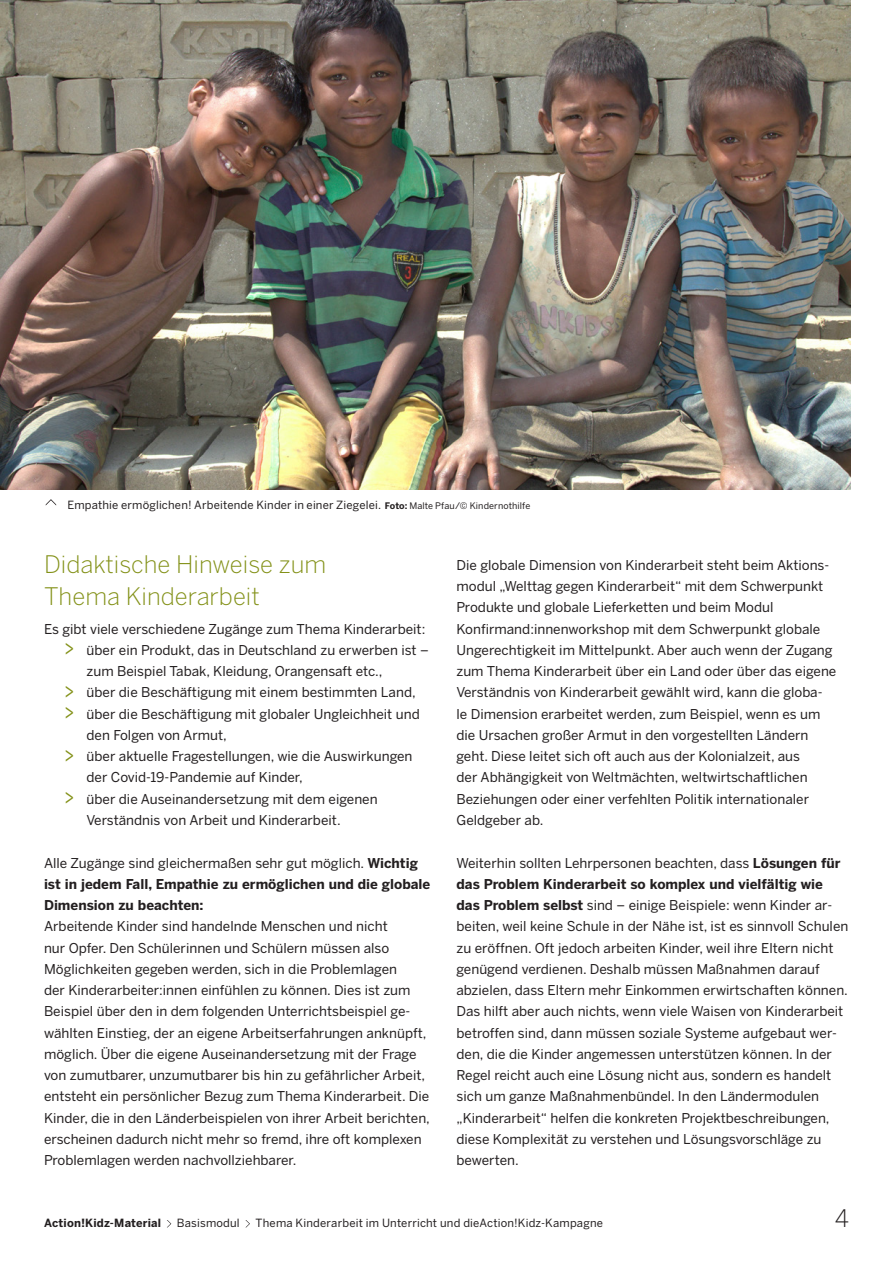
<style>
.page{position:relative;width:893px;height:1263px;background:#fff}
.page>*{position:absolute;margin:0;border:0;box-sizing:border-box;transform-origin:0 0}
.Fußnote___Quelle{font:300 24px/32px "Benton Sans";color:#839118}
.t1{font:300 24px "Benton Sans";color:#231f20}
.Fußnote___Quelle-2{font:13.5px/21.3px "Benton Sans";color:#231f20}
.Fußnote___Quelle-3{font:700 13.5px/21.3px "Benton Sans";color:#231f20}
.Überschrift_1{font:11.25px "Benton Sans";letter-spacing:.015em;color:#231f20}
.t2{font:700 11.25px "Benton Sans";letter-spacing:.015em;color:#231f20}
.s1{font-weight:700;font-size:9px}
.s2{font-size:9px}
.s3{font-size:22.5px;color:#839118}
.s4{font-weight:400}
.s5{font-weight:700}
</style>
<div class="page">
<svg style="left:167px;top:1220px;width:4px;height:7px"></svg>
<svg style="left:245px;top:1220px;width:5px;height:7px"></svg>
<img style="left:0;top:0;width:850px;height:489px">
<svg style="left:46px;top:499px;width:10px;height:6px"></svg>
<p class="Überschrift_1" style="left:67px;top:498px;width:464px">Empathie ermöglichen! Arbeitende Kinder in einer Ziegelei. <span class="s1">Foto:</span> <span class="s2">Malte Pfau/© Kindernothilfe</span></p>
<p class="Fußnote___Quelle" style="left:44px;top:548px;width:284px">Didaktische Hinweise zum<br>Thema Kinderarbeit</p>
<p class="Fußnote___Quelle-2" style="left:44px;top:618px;width:383px">Es gibt viele verschiedene Zugänge zum Thema Kinderarbeit:</p>
<p class="Fußnote___Quelle-2" style="left:87px;top:639px;width:344px;text-indent:-21px"><span class="s3">&gt;</span> über ein Produkt, das in Deutschland zu erwerben ist – zum Beispiel Tabak, Kleidung, Orangensaft etc.,</p>
<p class="Fußnote___Quelle-2" style="left:65px;top:682px;width:352px"><span class="s3">&gt;</span> über die Beschäftigung mit einem bestimmten Land,</p>
<p class="Fußnote___Quelle-2" style="left:87px;top:703px;width:335px;text-indent:-21px"><span class="s3">&gt;</span> über die Beschäftigung mit globaler Ungleichheit und den Folgen von Armut,</p>
<p class="Fußnote___Quelle-2" style="left:87px;top:745px;width:327px;text-indent:-21px"><span class="s3">&gt;</span> über aktuelle Fragestellungen, wie die Auswirkungen der Covid-19-Pandemie auf Kinder,</p>
<p class="Fußnote___Quelle-2" style="left:87px;top:788px;width:293px;text-indent:-21px"><span class="s3">&gt;</span> über die Auseinandersetzung mit dem eigenen<br>Verständnis von Arbeit und Kinderarbeit.</p>
<p class="Fußnote___Quelle-3" style="left:44px;top:852px;width:388px"><span class="s4">Alle Zugänge sind gleichermaßen sehr gut möglich.</span> Wichtig ist in jedem Fall, Empathie zu ermöglichen und die globale<br>Dimension zu beachten:</p>
<p class="Fußnote___Quelle-2" style="left:44px;top:915px;width:387px">Arbeitende Kinder sind handelnde Menschen und nicht<br>nur Opfer. Den Schülerinnen und Schülern müssen also Möglichkeiten gegeben werden, sich in die Problemlagen<br>der Kinderarbeiter:innen einfühlen zu können. Dies ist zum Beispiel über den in dem folgenden Unterrichtsbeispiel ge&shy;wählten Einstieg, der an eigene Arbeitserfahrungen anknüpft, möglich. Über die eigene Auseinandersetzung mit der Frage von zumutbarer, unzumutbarer bis hin zu gefährlicher Arbeit, entsteht ein persönlicher Bezug zum Thema Kinderarbeit. Die Kinder, die in den Länderbeispielen von ihrer Arbeit berichten, erscheinen dadurch nicht mehr so fremd, ihre oft komplexen Problemlagen werden nachvollziehbarer.</p>
<p class="Fußnote___Quelle-2" style="left:456px;top:554px;width:381px">Die globale Dimension von Kinderarbeit steht beim Aktions&shy;modul „Welttag gegen Kinderarbeit“ mit dem Schwerpunkt Produkte und globale Lieferketten und beim Modul Konfirmand:innenworkshop mit dem Schwerpunkt globale Ungerechtigkeit im Mittelpunkt. Aber auch wenn der Zugang zum Thema Kinderarbeit über ein Land oder über das eigene Verständnis von Kinderarbeit gewählt wird, kann die globa&shy;le Dimension erarbeitet werden, zum Beispiel, wenn es um die Ursachen großer Armut in den vorgestellten Ländern geht. Diese leitet sich oft auch aus der Kolonialzeit, aus<br>der Abhängigkeit von Weltmächten, weltwirtschaftlichen Beziehungen oder einer verfehlten Politik internationaler Geldgeber ab.</p>
<p class="Fußnote___Quelle-2" style="left:456px;top:852px;width:393px">Weiterhin sollten Lehrpersonen beachten, dass <span class="s5">Lösungen für das Problem Kinderarbeit so komplex und vielfältig wie das Problem selbst</span> sind – einige Beispiele: wenn Kinder ar&shy;beiten, weil keine Schule in der Nähe ist, ist es sinnvoll Schulen zu eröffnen. Oft jedoch arbeiten Kinder, weil ihre Eltern nicht genügend verdienen. Deshalb müssen Maßnahmen darauf abzielen, dass Eltern mehr Einkommen erwirtschaften können.<br>Das hilft aber auch nichts, wenn viele Waisen von Kinderarbeit betroffen sind, dann müssen soziale Systeme aufgebaut wer&shy;den, die die Kinder angemessen unterstützen können. In der Regel reicht auch eine Lösung nicht aus, sondern es handelt sich um ganze Maßnahmenbündel. In den Ländermodulen „Kinderarbeit“ helfen die konkreten Projektbeschreibungen, diese Komplexität zu verstehen und Lösungsvorschläge zu bewerten.</p>
<p class="t2" style="left:44px;top:1217px;width:119px">Action!Kidz-Material</p>
<p class="Überschrift_1" style="left:177px;top:1217px;width:64px">Basismodul</p>
<p class="Überschrift_1" style="left:256px;top:1217px;width:349px">Thema Kinderarbeit im Unterricht und dieAction!Kidz-Kampagne</p>
<h1 class="t1" style="left:835px;top:1204px;width:16px">4</h1>
</div>
